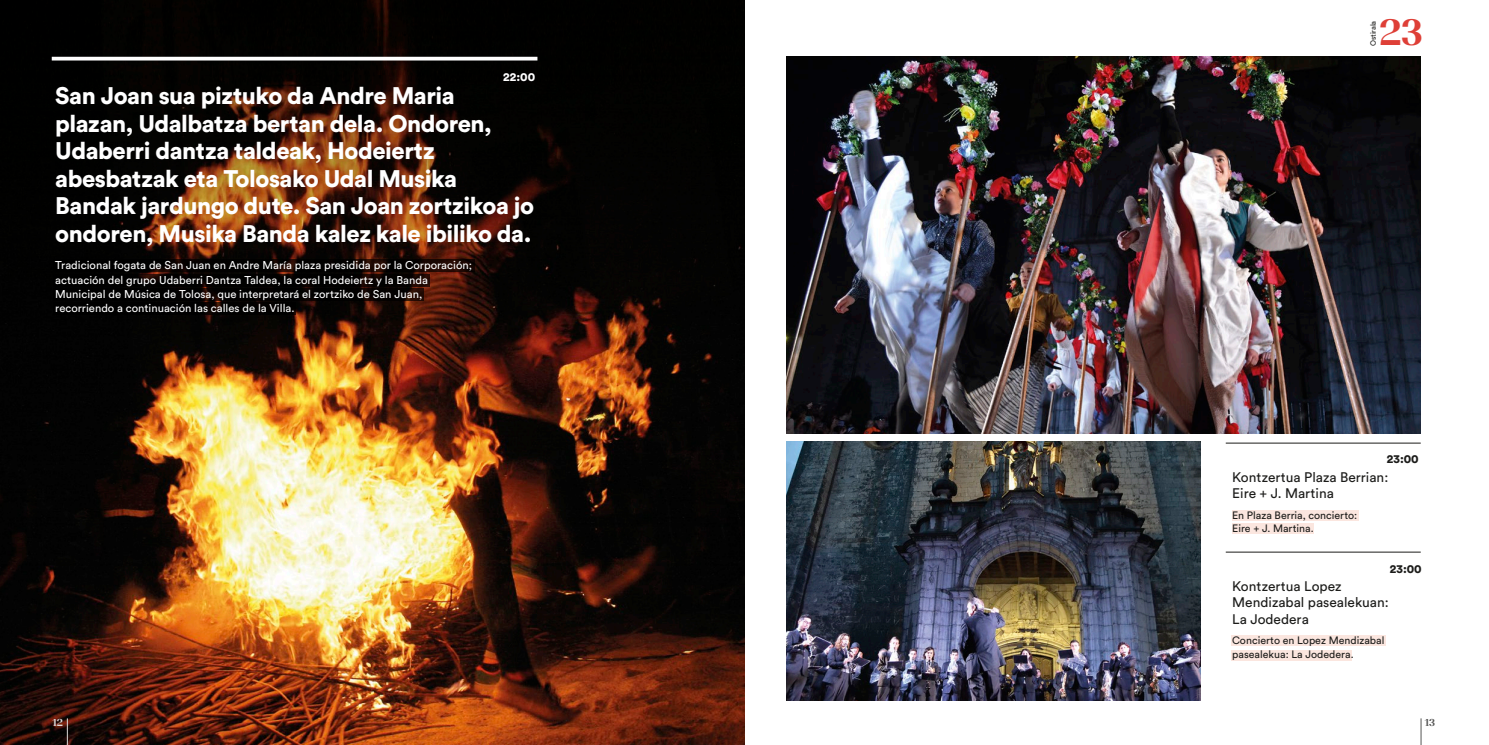
<style>
.page{position:relative;width:1489px;height:745px;background:#fff}
.page>*{position:absolute;margin:0;border:0;box-sizing:border-box;transform-origin:0 0}
.t1{font:700 32px "WT Volkolak Serif Display";color:#de3f37}
.t2{font:900 23.75px/27.5px "Circular Std";letter-spacing:-.02em;color:#fff}
.t3{font:13.75px/16.2px "Circular Std";color:#1c1c1a}
.t4{font:900 11.88px "Circular Std";color:#1c1c1a}
.t5{font:900 11.88px "Circular Std";color:#fff}
.t6{font:11.25px/14.4px "Circular Std";color:#fff}
.t7{font:10.62px/13.8px "Circular Std";color:#1c1c1a}
.t8{font:700 8.75px "WT Volkolak Serif Display";color:#dadad9}
.t9{font:700 8.75px "WT Volkolak Serif Display";color:#565655}
.t10{font:7.5px "Circular Std";letter-spacing:-.02em;color:#1c1c1a}
</style>
<div class="page">
<svg style="left:1420px;top:718px;width:1px;height:26px"></svg>
<img style="left:0;top:0;width:744px;height:744px">
<svg style="left:67px;top:718px;width:1px;height:26px"></svg>
<hr style="left:1225px;top:442px;width:195px;height:1px;background:#1c1c1a">
<hr style="left:1225px;top:551px;width:195px;height:1px;background:#1c1c1a">
<div style="left:1231px;top:509px;width:127px;height:11px;background:#fbe6df"></div>
<div style="left:1231px;top:523px;width:82px;height:10px;background:#fbe6df"></div>
<div style="left:1231px;top:635px;width:154px;height:10px;background:#fbe6df"></div>
<div style="left:1231px;top:649px;width:120px;height:11px;background:#fbe6df"></div>
<img style="left:786px;top:57px;width:634px;height:376px">
<img style="left:786px;top:441px;width:414px;height:259px">
<hr style="left:52px;top:57px;width:485px;height:3px;background:#fff">
<svg style="left:54px;top:258px;width:420px;height:13px;background:#0a0301"></svg>
<svg style="left:54px;top:274px;width:375px;height:12px;background:#040100"></svg>
<div style="left:54px;top:302px;width:242px;height:12px;background:#000"></div>
<svg style="left:54px;top:288px;width:369px;height:12px;background:#040100"></svg>
<p class="t5" style="left:503px;top:69px;width:33px">22:00</p>
<p class="t2" style="left:55px;top:81px;width:480px">San Joan sua piztuko da Andre Maria plazan, Udalbatza bertan dela. Ondoren, Udaberri dantza taldeak, Hodeiertz abesbatzak eta Tolosako Udal Musika Bandak jardungo dute. San Joan zortzikoa jo ondoren, Musika Banda kalez kale ibiliko da.</p>
<p class="t6" style="left:55px;top:258px;width:418px">Tradicional fogata de San Juan en Andre María plaza presidida por la Corporación; actuación del grupo Udaberri Dantza Taldea, la coral Hodeiertz y la Banda Municipal de Música de Tolosa, que interpretará el zortziko de San Juan, recorriendo a continuación las calles de la Villa.</p>
<p class="t10" style="left:1368px;top:46px;width:27px;rotate:-90deg">Ostirala</p>
<h1 class="t1" style="left:1378px;top:10px;width:45px">23</h1>
<p class="t4" style="left:1386px;top:451px;width:33px">23:00</p>
<p class="t3" style="left:1232px;top:468px;width:158px">Kontzertua Plaza Berrian:<br>Eire + J. Martina</p>
<p class="t7" style="left:1232px;top:507px;width:127px">En Plaza Berria, concierto:<br>Eire + J. Martina.</p>
<p class="t4" style="left:1389px;top:560px;width:33px">23:00</p>
<p class="t3" style="left:1232px;top:577px;width:158px">Kontzertua Lopez<br>Mendizabal pasealekuan:<br>La Jodedera</p>
<p class="t7" style="left:1232px;top:633px;width:154px">Concierto en Lopez Mendizabal pasealekua: La Jodedera.</p>
<p class="t8" style="left:52px;top:716px;width:12px">12</p>
<p class="t9" style="left:1424px;top:716px;width:12px">13</p>
</div>
